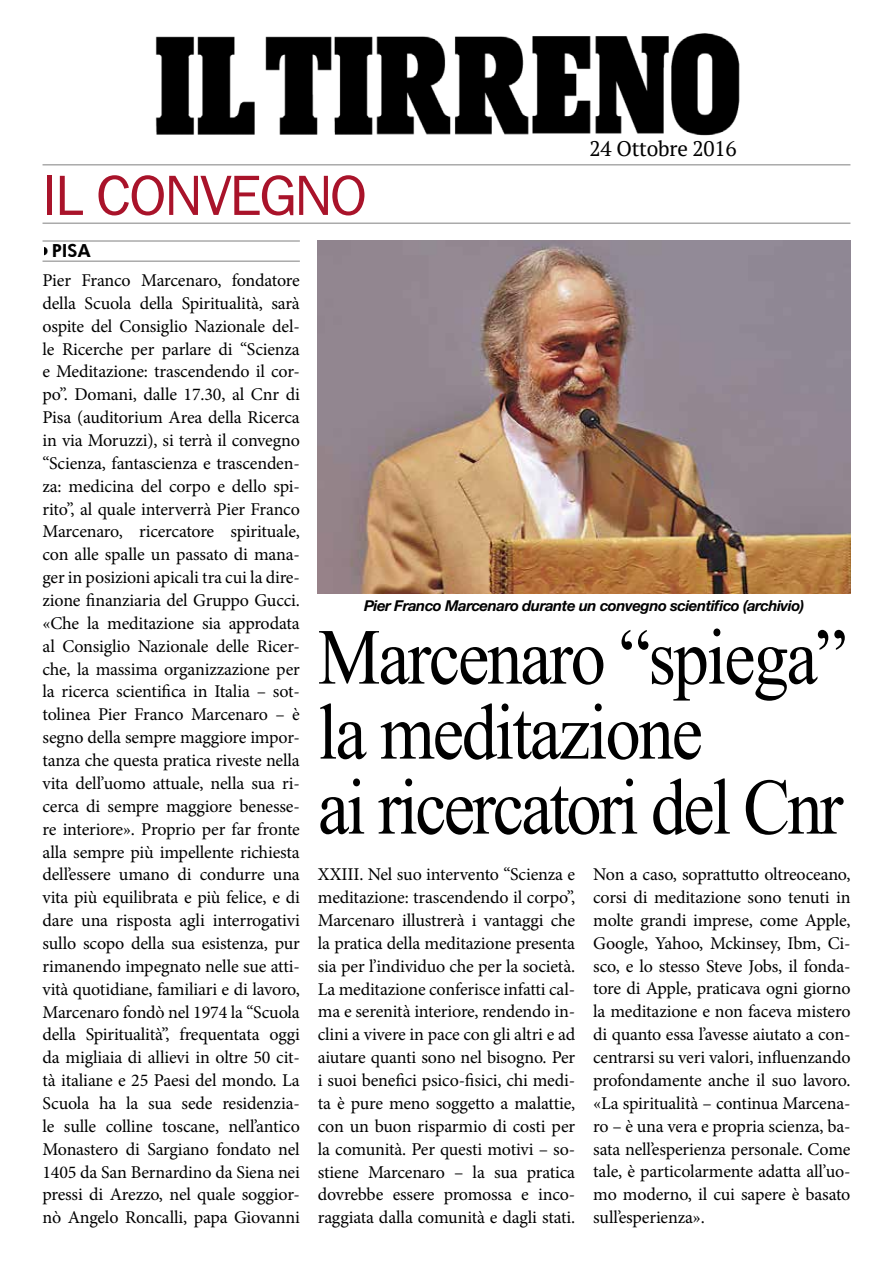
<style>
.page{position:relative;width:893px;height:1263px;background:#fff}
.page>*{position:absolute;margin:0;border:0;box-sizing:border-box;transform-origin:0 0}
.t1{font:79.35px/75px "Times New Roman";letter-spacing:-.03em;color:#000;scale:.89 1}
.t2{font:57px "Franklin Gothic";letter-spacing:-.04em;color:#a9132a}
.t3{font:21px "PT Serif";letter-spacing:-.01em;color:#000}
.t4{font:18px/22.8px "Minion Pro";letter-spacing:-.01em;color:#000;text-align:justify}
.t5{font:800 18px "Futura BT";color:#000}
.t6{font:italic 700 15px "Helvetica Neue";letter-spacing:-.03em;color:#000}
.s1{font-size:28.5px}
</style>
<div class="page">
<img style="left:155px;top:33px;width:585px;height:103px">
<hr style="left:43px;top:164px;width:807px;height:2px;background:#aaa">
<hr style="left:43px;top:222px;width:807px;height:2px;background:#aaa">
<hr style="left:43px;top:240px;width:257px;height:2px;background:#aaa">
<hr style="left:43px;top:260px;width:257px;height:2px;background:#aaa">
<img style="left:318px;top:240px;width:532px;height:353px">
<h2 class="t2" style="left:43px;top:163px;width:326px">IL CONVEGNO</h2>
<p class="t5" style="left:35px;top:240px;width:57px"><span class="s1">•</span>PISA</p>
<p class="t3" style="left:589px;top:135px;width:149px">24 Ottobre 2016</p>
<p class="t4" style="left:43px;top:269px;width:259px">Pier Franco Marcenaro, fondatore della Scuola della Spiritualità, sarà ospite del Consiglio Nazionale del&shy;le Ricerche per parlare di “Scienza e Meditazione: trascendendo il cor&shy;po”. Domani, dalle 17.30, al Cnr di Pisa (auditorium Area della Ricerca in via Moruzzi), si terrà il convegno “Scienza, fantascienza e trascenden&shy;za: medicina del corpo e dello spi&shy;rito”, al quale interverrà Pier Franco Marcenaro, ricercatore spirituale, con alle spalle un passato di mana&shy;ger in posizioni apicali tra cui la dire&shy;zione finanziaria del Gruppo Gucci. «Che la meditazione sia approdata al Consiglio Nazionale delle Ricer&shy;che, la massima organizzazione per la ricerca scientifica in Italia – sot&shy;tolinea Pier Franco Marcenaro – è segno della sempre maggiore impor&shy;tanza che questa pratica riveste nella vita dell’uomo attuale, nella sua ri&shy;cerca di sempre maggiore benesse&shy;re interiore». Proprio per far fronte alla sempre più impellente richiesta dell’essere umano di condurre una vita più equilibrata e più felice, e di dare una risposta agli interrogativi sullo scopo della sua esistenza, pur rimanendo impegnato nelle sue atti&shy;vità quotidiane, familiari e di lavoro, Marcenaro fondò nel 1974 la “Scuola della Spiritualità”, frequentata oggi da migliaia di allievi in oltre 50 cit&shy;tà italiane e 25 Paesi del mondo. La Scuola ha la sua sede residenzia&shy;le sulle colline toscane, nell’antico Monastero di Sargiano fondato nel 1405 da San Bernardino da Siena nei pressi di Arezzo, nel quale soggior&shy;nò Angelo Roncalli, papa Giovanni</p>
<p class="t6" style="left:364px;top:597px;width:442px">Pier Franco Marcenaro durante un convegno scientifico (archivio)</p>
<h1 class="t1" style="left:318px;top:618px;width:596px">Marcenaro “spiega” la meditazione<br>ai ricercatori del Cnr</h1>
<p class="t4" style="left:318px;top:863px;width:259px">XXIII. Nel suo intervento “Scienza e meditazione: trascendendo il corpo”, Marcenaro illustrerà i vantaggi che la pratica della meditazione presenta sia per l’individuo che per la società.<br>La meditazione conferisce infatti cal&shy;ma e serenità interiore, rendendo in&shy;clini a vivere in pace con gli altri e ad aiutare quanti sono nel bisogno. Per i suoi benefici psico-fisici, chi medi&shy;ta è pure meno soggetto a malattie, con un buon risparmio di costi per la comunità. Per questi motivi – so&shy;stiene Marcenaro – la sua pratica dovrebbe essere promossa e inco&shy;raggiata dalla comunità e dagli stati.</p>
<p class="t4" style="left:593px;top:863px;width:259px">Non a caso, soprattutto oltreoceano, corsi di meditazione sono tenuti in molte grandi imprese, come Apple, Google, Yahoo, Mckinsey, Ibm, Ci&shy;sco, e lo stesso Steve Jobs, il fonda&shy;tore di Apple, praticava ogni giorno la meditazione e non faceva mistero di quanto essa l’avesse aiutato a con&shy;centrarsi su veri valori, influenzando profondamente anche il suo lavoro. «La spiritualità – continua Marcena&shy;ro – è una vera e propria scienza, ba&shy;sata nell’esperienza personale. Come tale, è particolarmente adatta all’uo&shy;mo moderno, il cui sapere è basato sull’esperienza».</p>
</div>
